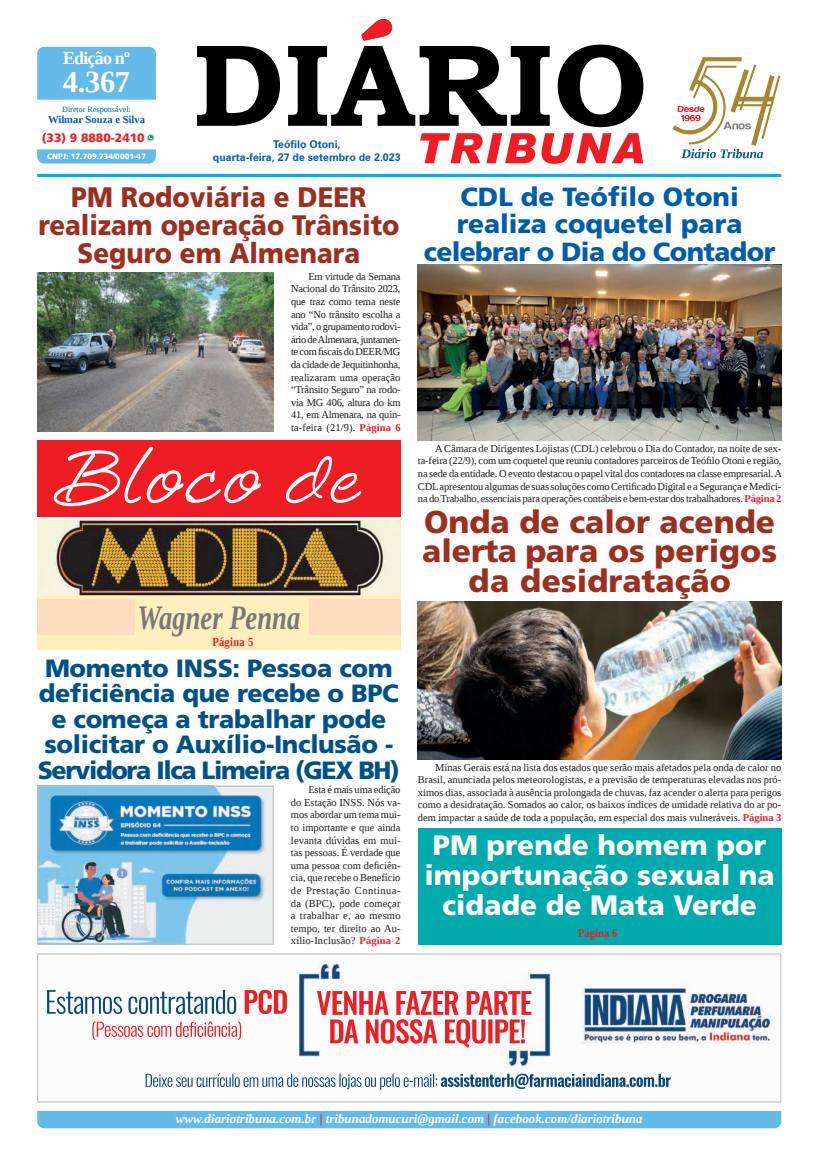
<style>
.page{position:relative;width:821px;height:1166px;background:#fff}
.page>*{position:absolute;margin:0;border:0;box-sizing:border-box;transform-origin:0 0}
.t1{font:italic 700 34.21px "Liberation Serif";color:#76787b;scale:.78 1}
.t2{font:900 31.5px/29.8px "Frutiger LT Std";color:#9b2f20;text-align:center}
.t3{font:700 30.45px "Liberation Serif";color:#fff}
.t4{font:900 28.26px/28.1px "Frutiger LT Std";color:#9b2f20;text-align:center;scale:.92 1}
.t5{font:900 28px/29.8px "Frutiger LT Std";color:#fff;text-align:center}
.t6{font:900 26.25px/27.6px "Frutiger LT Std";color:#015dab;text-align:center}
.t7{font:900 24.94px/25.4px "Frutiger LT Std";letter-spacing:-.015em;color:#005187;text-align:center}
.t8{font:700 18.03px "Liberation Serif";letter-spacing:-.045em;color:#fff}
.t9{font:italic 700 12.95px "Liberation Serif";color:#fff}
.t10{font:700 12.42px "Liberation Serif";letter-spacing:.03em;color:#ee1d23;scale:.84 1}
.t11{font:900 12.16px "Frutiger LT Std";color:#ee1d23}
.t12{font:700 11.9px "Liberation Serif";letter-spacing:.005em;color:#ee1d23;scale:.88 1}
.t13{font:700 10.67px/12.6px "Zurich BT";color:#015dab;text-align:center}
.t14{font:700 10.59px "Liberation Serif";color:#015dab}
.t15{font:10.5px/12.6px "Liberation Serif";color:#231f20;text-align:justify}
.t16{font:8.14px "Liberation Serif";color:#015dab}
.t17{font:900 7.7px "Frutiger LT Std";color:#fff}
.s1{font-weight:700;color:#ee1d23}
.s2{color:#ee1d23}
</style>
<div class="page">
<div style="left:37px;top:1111px;width:744px;height:17px;background:#64bae9"></div>
<div style="left:37px;top:596px;width:364px;height:54px;background:#feefbc"></div>
<div style="left:37px;top:440px;width:364px;height:77px;background:#ee1d23"></div>
<img style="left:37px;top:521px;width:364px;height:74px">
<svg style="left:54px;top:447px;width:307px;height:59px"></svg>
<div style="left:37px;top:600px;width:98px;height:35px;background:#fdddbd"></div>
<div style="left:309px;top:600px;width:92px;height:35px;background:#fdddbd"></div>
<hr style="left:37px;top:174px;width:744px;height:3px;background:#00aeef">
<svg style="left:197px;top:26px;width:446px;height:101px"></svg>
<svg style="left:361px;top:19px;width:31px;height:22px"></svg>
<svg style="left:420px;top:133px;width:223px;height:31px"></svg>
<svg style="left:673px;top:57px;width:108px;height:101px"></svg>
<div style="left:37px;top:47px;width:119px;height:53px;background:#64bae9"></div>
<svg style="left:37px;top:149px;width:119px;height:15px;background:#6ebeea"></svg>
<svg style="left:147px;top:134px;width:7px;height:8px"></svg>
<img style="left:47px;top:963px;width:727px;height:127px">
<div style="left:37px;top:953px;width:744px;height:149px;border:1px solid #bcbdc0"></div>
<div style="left:418px;top:828px;width:363px;height:117px;background:#00aaad"></div>
<img style="left:37px;top:273px;width:237px;height:158px">
<img style="left:39px;top:788px;width:233px;height:154px">
<div style="left:37px;top:786px;width:237px;height:158px;border:1px solid #bcbdc0"></div>
<img style="left:418px;top:601px;width:363px;height:159px">
<img style="left:418px;top:265px;width:363px;height:175px">
<h3 class="t8" style="left:63px;top:45px;width:68px">Edição nº</h3>
<h3 class="t3" style="left:63px;top:61px;width:69px">4.367</h3>
<p class="t16" style="left:62px;top:104px;width:70px">Diretor Responsável:</p>
<p class="t14" style="left:48px;top:112px;width:99px">Wilmar Souza e Silva</p>
<p class="t11" style="left:42px;top:130px;width:104px">(33) 9 8880-2410</p>
<p class="t17" style="left:47px;top:151px;width:100px">CNPJ: 17.709.734/0001-47</p>
<p class="t13" style="left:213px;top:138px;width:189px">Teófilo Otoni,<br>quarta-feira, 27 de setembro de 2.023</p>
<h3 class="t4" style="left:38px;top:183px;width:394px">PM Rodoviária e DEER realizam operação Trânsito<br>Seguro em Almenara</h3>
<p class="t15" style="left:291px;top:270px;width:111px;text-indent:17px">Em virtude da Semana Nacional do Trânsito 2023, que traz como tema neste ano “No trânsito escolha a vida”, o grupamento rodovi&shy;ário de Almenara, juntamen&shy;te com fiscais do DEER/MG da cidade de Jequitinhonha, realizaram uma operação “Trânsito Seguro” na rodo&shy;via MG 406, altura do km 41, em Almenara, na quin&shy;ta-feira (21/9). <span class="s1">Página 6</span></p>
<h1 class="t1" style="left:137px;top:595px;width:210px">Wagner Penna</h1>
<p class="t10" style="left:212px;top:633px;width:50px">Página 5</p>
<h3 class="t7" style="left:38px;top:655px;width:364px">Momento INSS: Pessoa com deficiência que recebe o BPC e começa a trabalhar pode solicitar o Auxílio-Inclusão -<br>Servidora Ilca Limeira (GEX BH)</h3>
<p class="t15" style="left:291px;top:783px;width:111px;text-indent:17px">Esta é mais uma edição do Estação INSS. Nós va&shy;mos abordar um tema mui&shy;to importante e que ainda levanta dúvidas em mui&shy;tas pessoas. É verdade que uma pessoa com deficiên&shy;cia, que recebe o Benefício de Prestação Continua&shy;da (BPC), pode começar a trabalhar e, ao mesmo tempo, ter direito ao Au&shy;xílio-Inclusão? <span class="s1">Página 2</span></p>
<h3 class="t6" style="left:424px;top:183px;width:353px">CDL de Teófilo Otoni realiza coquetel para celebrar o Dia do Contador</h3>
<p class="t15" style="left:418px;top:442px;width:366px;text-indent:17px">A Câmara de Dirigentes Lojistas (CDL) celebrou o Dia do Contador, na noite de sex&shy;ta-feira (22/9), com um coquetel que reuniu contadores parceiros de Teófilo Otoni e região, na sede da entidade. O evento destacou o papel vital dos contadores na classe empresarial. A CDL apresentou algumas de suas soluções como Certificado Digital e a Segurança e Medici&shy;na do Trabalho, essenciais para operações contábeis e bem-estar dos trabalhadores. <span class="s1">Página 2</span></p>
<h2 class="t2" style="left:422px;top:507px;width:356px">Onda de calor acende alerta para os perigos da desidratação</h2>
<p class="t15" style="left:418px;top:761px;width:365px;text-indent:17px">Minas Gerais está na lista dos estados que serão mais afetados pela onda de calor no Brasil, anunciada pelos meteorologistas, e a previsão de temperaturas elevadas nos pró&shy;ximos dias, associada à ausência prolongada de chuvas, faz acender o alerta para perigos como a desidratação. Somados ao calor, os baixos índices de umidade relativa do ar po&shy;dem impactar a saúde de toda a população, em especial dos mais vulneráveis. <span class="s1">Página 3</span></p>
<h3 class="t5" style="left:425px;top:831px;width:352px">PM prende homem por importunação sexual na cidade de Mata Verde</h3>
<p class="t12" style="left:578px;top:925px;width:46px">Página 6</p>
<p class="t9" style="left:176px;top:1110px;width:468px">www.diariotribuna.com.br <span class="s2">|</span> tribunadomucuri@gmail.com <span class="s2">|</span> facebook.com/diariotribuna</p>
</div>
